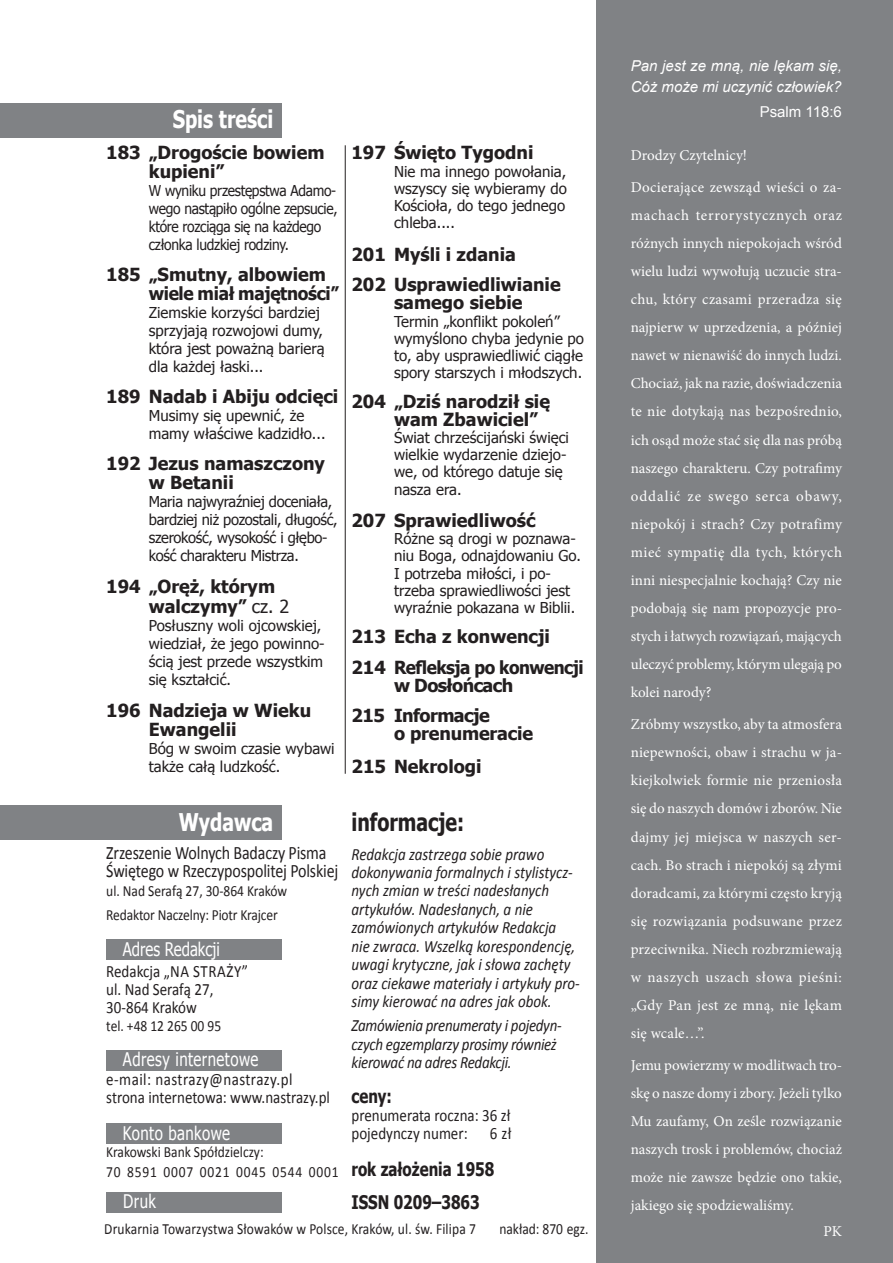
<style>
.page{position:relative;width:893px;height:1263px;background:#fff}
.page>*{position:absolute;margin:0;border:0;box-sizing:border-box;transform-origin:0 0}
.t1{font:700 24.3px "Tahoma";color:#fff;scale:.8 1}
.t2{font:700 24.3px "Tahoma";color:#231f20;scale:.8 1}
.t3{font:18.9px/18px "Calibri";letter-spacing:-.01em;color:#231f20;scale:.84 1}
.t4{font:700 18.75px "Tahoma";color:#231f20;scale:.8 1}
.t5{font:18.75px "Tahoma";letter-spacing:.03em;color:#fff;scale:.8 1}
.t6{font:18.75px "Tahoma";color:#fff;scale:.8 1}
.t7{font:700 18px/19.5px "Tahoma";color:#231f20}
.t8{font:700 18px/18.9px "Tahoma";letter-spacing:-.02em;color:#231f20}
.t9{font:700 18px/30.8px "Tahoma";letter-spacing:-.03em;color:#231f20}
.t10{font:italic 17.25px/18.5px "Calibri";color:#231f20;scale:.87 1}
.t11{font:17.25px/18px "Calibri";color:#231f20;scale:.87 1}
.t12{font:italic 17.25px/18.5px "Calibri";letter-spacing:-.02em;color:#231f20;scale:.87 1}
.t13{font:15.6px/24.3px "Calibri";color:#231f20;scale:.87 1}
.t14{font:15px/28px "Minion Pro";color:#fff;text-align:justify}
.t15{font:15px/17.2px "Tahoma";color:#231f20}
.t16{font:15px/18px "Tahoma";letter-spacing:-.02em;color:#231f20}
.t17{font:15px/18px "Tahoma";letter-spacing:-.02em;color:#231f20;scale:.92 1}
.t18{font:italic 15px/21px "Arial";color:#fff}
.t19{font:15px "Arial";color:#fff}
.s1{font-weight:400}
</style>
<div class="page">
<div style="left:0;top:104px;width:282px;height:34px;background:#808285"></div>
<div style="left:597px;top:0;width:296px;height:1263px;background:#808285"></div>
<div style="left:0;top:806px;width:282px;height:34px;background:#808285"></div>
<div style="left:106px;top:940px;width:175px;height:20px;background:#808285"></div>
<div style="left:106px;top:1050px;width:175px;height:21px;background:#808285"></div>
<div style="left:106px;top:1123px;width:175px;height:21px;background:#808285"></div>
<hr style="left:345px;top:145px;width:1px;height:629px;background:#231f20">
<div style="left:106px;top:1192px;width:176px;height:21px;background:#808285"></div>
<h1 class="t1" style="left:173px;top:102px;width:127px">Spis treści</h1>
<p class="t7" style="left:149px;top:144px;width:177px;line-height:18.9px;text-indent:-43px">183 „Drogoście bowiem kupieni”</p>
<p class="t17" style="left:149px;top:183px;width:207px">W wyniku przestępstwa Adamo&shy;wego nastąpiło ogólne zepsucie, które rozciąga się na każdego członka ludzkiej rodziny.</p>
<p class="t8" style="left:149px;top:265px;width:191px;text-indent:-43px">185 „Smutny, albowiem wiele miał majętności”</p>
<p class="t15" style="left:149px;top:304px;width:177px;line-height:18px">Ziemskie korzyści bardziej sprzyjają rozwojowi dumy, która jest poważną barierą dla każdej łaski...</p>
<p class="t7" style="left:106px;top:387px;width:234px">189 Nadab i Abiju odcięci</p>
<p class="t15" style="left:149px;top:407px;width:178px;line-height:18px">Musimy się upewnić, że mamy właściwe kadzidło...</p>
<p class="t7" style="left:149px;top:455px;width:178px;line-height:18.8px;text-indent:-43px">192 Jezus namaszczony w Betanii</p>
<p class="t16" style="left:149px;top:493px;width:190px">Maria najwyraźniej doceniała, bardziej niż pozostali, długość, szerokość, wysokość i głębo&shy;kość charakteru Mistrza.</p>
<p class="t7" style="left:149px;top:577px;width:142px;text-indent:-43px">194 „Oręż, którym walczymy” <span class="s1">cz. 2</span></p>
<p class="t15" style="left:149px;top:617px;width:177px;line-height:18px">Posłuszny woli ojcowskiej, wiedział, że jego powinno&shy;ścią jest przede wszystkim się kształcić.</p>
<p class="t7" style="left:149px;top:701px;width:164px;text-indent:-43px">196 Nadzieja w Wieku<br>Ewangelii</p>
<p class="t15" style="left:149px;top:741px;width:187px;line-height:18px">Bóg w swoim czasie wybawi także całą ludzkość.</p>
<p class="t7" style="left:351px;top:144px;width:184px">197 Święto Tygodni</p>
<p class="t15" style="left:394px;top:163px;width:174px;text-align:justify">Nie ma innego powołania, wszyscy się wybieramy do Kościoła, do tego jednego chleba....</p>
<p class="t7" style="left:351px;top:240px;width:211px;line-height:30.8px">201 Myśli i zdania<br>202 Usprawiedliwianie</p>
<p class="t7" style="left:394px;top:294px;width:130px">samego siebie</p>
<p class="t15" style="left:394px;top:313px;width:191px">Termin „konflikt pokoleń” wymyślono chyba jedynie po to, aby usprawiedliwić ciągłe spory starszych i młodszych.</p>
<p class="t7" style="left:394px;top:393px;width:158px;line-height:18px;text-indent:-43px">204 „Dziś narodził się wam Zbawiciel”</p>
<p class="t15" style="left:394px;top:430px;width:176px">Świat chrześcijański święci wielkie wydarzenie dziejo&shy;we, od którego datuje się nasza era.</p>
<p class="t7" style="left:351px;top:511px;width:186px">207 Sprawiedliwość</p>
<p class="t15" style="left:394px;top:531px;width:188px">Różne są drogi w poznawa&shy;niu Boga, odnajdowaniu Go.<br>I potrzeba miłości, i po&shy;trzeba sprawiedliwości jest wyraźnie pokazana w Biblii.</p>
<p class="t7" style="left:351px;top:622px;width:234px;line-height:30.8px">213 Echa z konwencji<br>214 Refleksja po konwencji</p>
<p class="t9" style="left:351px;top:670px;width:163px;text-indent:43px">w Dosłońcach<br>215 Informacje</p>
<p class="t7" style="left:351px;top:718px;width:183px;line-height:32.2px;text-indent:43px">o prenumeracie<br>215 Nekrologi</p>
<h1 class="t1" style="left:179px;top:805px;width:120px">Wydawca</h1>
<p class="t3" style="left:106px;top:843px;width:278px">Zrzeszenie Wolnych Badaczy Pisma<br>Świętego w Rzeczypospolitej Polskiej</p>
<p class="t13" style="left:106px;top:878px;width:209px">ul. Nad Serafą 27, 30-864 Kraków<br>Redaktor Naczelny: Piotr Krajcer</p>
<p class="t6" style="left:123px;top:936px;width:123px">Adres Redakcji</p>
<p class="t11" style="left:106px;top:962px;width:164px">Redakcja „NA STRAŻY” ul. Nad Serafą 27,<br>30-864 Kraków</p>
<p class="t13" style="left:106px;top:1013px;width:134px">tel. +48 12 265 00 95</p>
<p class="t5" style="left:123px;top:1047px;width:171px">Adresy internetowe</p>
<p class="t11" style="left:106px;top:1070px;width:259px">e-mail: nastrazy@nastrazy.pl strona internetowa: www.nastrazy.pl</p>
<p class="t13" style="left:106px;top:1141px;width:269px;line-height:20.1px">Krakowski Bank Spółdzielczy:<br>70 8591 0007 0021 0045 0544 0001</p>
<p class="t5" style="left:123px;top:1120px;width:136px">Konto bankowe</p>
<h1 class="t2" style="left:351px;top:805px;width:142px">informacje:</h1>
<p class="t10" style="left:351px;top:844px;width:264px">Redakcja zastrzega sobie prawo dokonywania formalnych i stylistycz&shy;nych zmian w treści nadesłanych artykułów. Nadesłanych, a nie zamówionych artykułów Redakcja<br>nie zwraca. Wszelką korespondencję, uwagi krytyczne, jak i słowa zachęty oraz ciekawe materiały i artykuły pro&shy;simy kierować na adres jak obok.</p>
<p class="t12" style="left:351px;top:1015px;width:243px">Zamówienia prenumeraty i pojedyn&shy;czych egzemplarzy prosimy również kierować na adres Redakcji.</p>
<p class="t4" style="left:351px;top:1083px;width:52px">ceny:</p>
<p class="t11" style="left:351px;top:1106px;width:184px">prenumerata roczna: 36 zł pojedynczy numer:</p>
<p class="t11" style="left:490px;top:1124px;width:26px">6 zł</p>
<p class="t4" style="left:351px;top:1156px;width:180px">rok założenia 1958</p>
<p class="t5" style="left:123px;top:1189px;width:42px">Druk</p>
<p class="t4" style="left:351px;top:1188px;width:162px">ISSN 0209–3863</p>
<p class="t13" style="left:104px;top:1216px;width:429px">Drukarnia Towarzystwa Słowaków w Polsce, Kraków, ul. św. Filipa 7</p>
<p class="t13" style="left:499px;top:1216px;width:104px">nakład: 870 egz.</p>
<p class="t18" style="left:631px;top:55px;width:213px">Pan jest ze mną, nie lękam się,<br>Cóż może mi uczynić człowiek?</p>
<p class="t19" style="left:760px;top:102px;width:84px">Psalm 118:6</p>
<p class="t14" style="left:631px;top:139px;width:213px;line-height:32.2px">Drodzy Czytelnicy!<br>Docierające zewsząd wieści o za-</p>
<p class="t14" style="left:631px;top:201px;width:213px">machach terrorystycznych oraz różnych innych niepokojach wśród wielu ludzi wywołują uczucie stra&shy;chu, który czasami przeradza się najpierw w uprzedzenia, a później nawet w nienawiść do innych ludzi.<br>Chociaż, jak na razie, doświadczenia te nie dotykają nas bezpośrednio, ich osąd może stać się dla nas próbą naszego charakteru. Czy potrafimy oddalić ze swego serca obawy, niepokój i strach? Czy potrafimy mieć sympatię dla tych, których inni niespecjalnie kochają? Czy nie podobają się nam propozycje pro&shy;stych i łatwych rozwiązań, mających uleczyć problemy, którym ulegają po kolei narody?</p>
<p class="t14" style="left:631px;top:710px;width:213px">Zróbmy wszystko, aby ta atmosfera niepewności, obaw i strachu w ja&shy;kiejkolwiek formie nie przeniosła się do naszych domów i zborów. Nie dajmy jej miejsca w naszych ser&shy;cach. Bo strach i niepokój są złymi doradcami, za którymi często kryją się rozwiązania podsuwane przez przeciwnika. Niech rozbrzmiewają w naszych uszach słowa pieśni: „Gdy Pan jest ze mną, nie lękam się wcale…”.</p>
<p class="t14" style="left:631px;top:1051px;width:213px">Jemu powierzmy w modlitwach tro&shy;skę o nasze domy i zbory. Jeżeli tylko Mu zaufamy, On ześle rozwiązanie naszych trosk i problemów, chociaż może nie zawsze będzie ono takie, jakiego się spodziewaliśmy.</p>
<p class="t14" style="left:823px;top:1217px;width:20px">PK</p>
</div>
